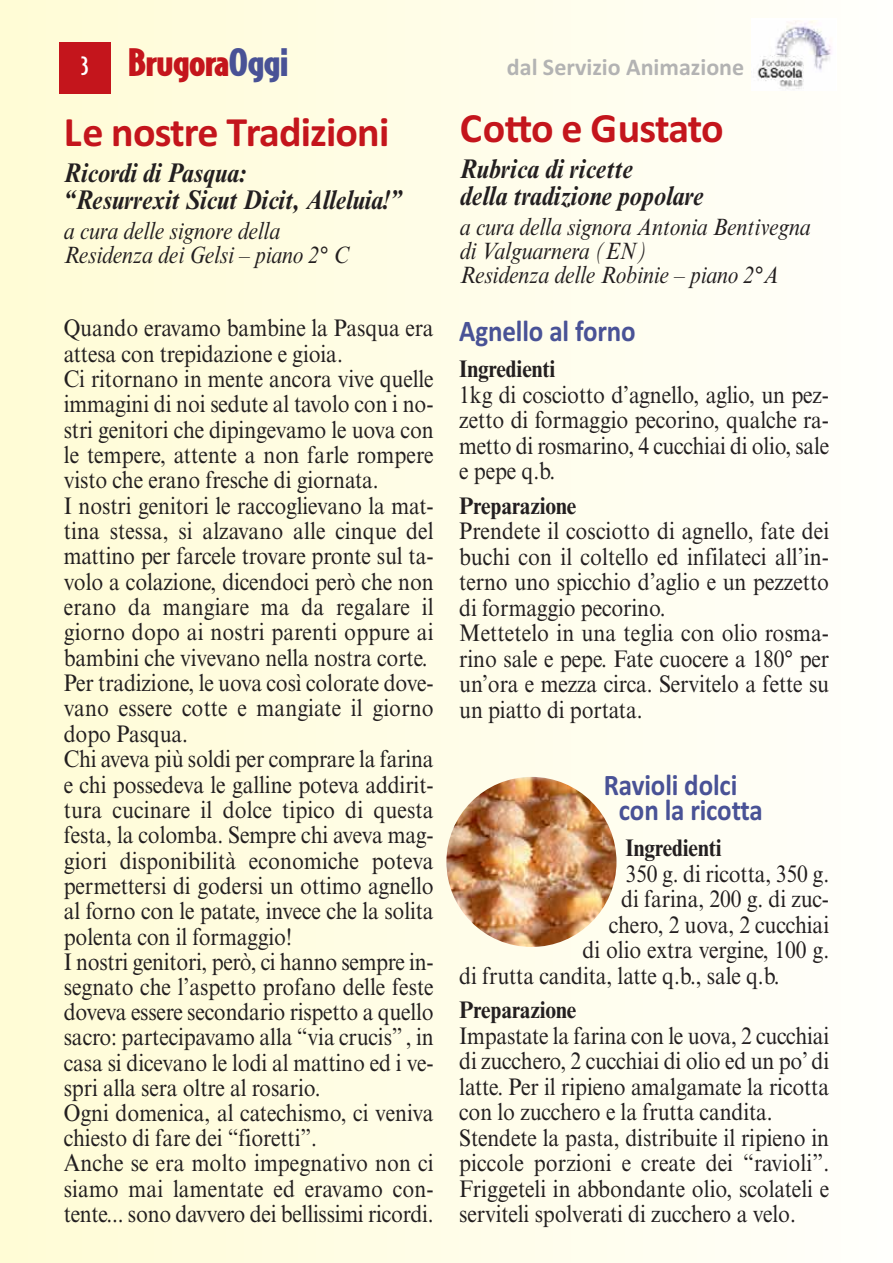
<style>
.page{position:relative;width:893px;height:1263px;background:#fff}
.page>*{position:absolute;margin:0;border:0;box-sizing:border-box;transform-origin:0 0}
.t1{font:700 42px "Calibri";letter-spacing:-.02em;color:#c4151c}
.t2{font:900 36px "Bodega Sans";letter-spacing:-.025em;color:#c4151c;scale:1.15 1}
.t3{font:700 30px/25.5px "Calibri";letter-spacing:-.005em;color:#495296;scale:.9 1}
.t4{font:italic 700 27px/27px "Times New Roman MT Std";letter-spacing:-.005em;color:#231f20;scale:.9 1}
.t5{font:24px/25.3px "Times New Roman MT Std";letter-spacing:-.005em;color:#231f20;scale:.9 1}
.t6{font:italic 24px/24px "Times New Roman MT Std";letter-spacing:-.005em;color:#231f20;scale:.9 1}
.t7{font:700 24px "Times New Roman MT Std";letter-spacing:-.005em;color:#231f20;scale:.9 1}
.t8{font:700 24px "Calibri";color:#b3b3b3}
.s1{font-weight:500;font-size:24px;color:#fff}
.s2{color:#495296}
</style>
<div class="page">
<div style="left:0;top:0;width:893px;height:1263px;background:linear-gradient(to right,#fffcd5,#fffffb)"></div>
<div style="left:751px;top:18px;width:85px;height:72px;background:#fff"></div>
<img style="left:757px;top:21px;width:75px;height:68px">
<div style="left:60px;top:43px;width:51px;height:51px;background:#c4151c"></div>
<img style="left:446px;top:777px;width:170px;height:170px;border-radius:50%">
<h2 class="t2" style="left:81px;top:42px;width:182px"><span class="s1">3</span> Brugora<span class="s2">Oggi</span></h2>
<p class="t8" style="left:507px;top:59px;width:239px">dal Servizio Animazione</p>
<h1 class="t1" style="left:64px;top:118px;width:327px">Le nostre Tradizioni</h1>
<p class="t4" style="left:64px;top:159px;width:377px">Ricordi di Pasqua:<br>“Resurrexit Sicut Dicit, Alleluia!”</p>
<p class="t6" style="left:64px;top:220px;width:318px">a cura delle signore della<br>Residenza dei Gelsi – piano 2° C</p>
<h1 class="t1" style="left:460px;top:114px;width:265px">Co-o e Gustato</h1>
<p class="t4" style="left:460px;top:155px;width:273px">Rubrica di ricette<br>della tradizione popolare</p>
<p class="t6" style="left:460px;top:216px;width:391px">a cura della signora Antonia Bentivegna di Valguarnera (EN)<br>Residenza delle Robinie – piano 2°A</p>
<p class="t5" style="left:64px;top:317px;width:413px">Quando eravamo bambine la Pasqua era attesa con trepidazione e gioia.<br>Ci ritornano in mente ancora vive quelle immagini di noi sedute al tavolo con i no&shy;stri genitori che dipingevamo le uova con le tempere, attente a non farle rompere visto che erano fresche di giornata.<br>I nostri genitori le raccoglievano la mat&shy;tina stessa, si alzavano alle cinque del mattino per farcele trovare pronte sul ta&shy;volo a colazione, dicendoci però che non erano da mangiare ma da regalare il giorno dopo ai nostri parenti oppure ai bambini che vivevano nella nostra corte.<br>Per tradizione, le uova così colorate dove&shy;vano essere cotte e mangiate il giorno dopo Pasqua.<br>Chi aveva più soldi per comprare la farina e chi possedeva le galline poteva addirit&shy;tura cucinare il dolce tipico di questa festa, la colomba. Sempre chi aveva mag&shy;giori disponibilità economiche poteva permettersi di godersi un ottimo agnello al forno con le patate, invece che la solita polenta con il formaggio!<br>I nostri genitori, però, ci hanno sempre in&shy;segnato che l’aspetto profano delle feste doveva essere secondario rispetto a quello sacro: partecipavamo alla “via crucis” , in casa si dicevano le lodi al mattino ed i ve&shy;spri alla sera oltre al rosario.<br>Ogni domenica, al catechismo, ci veniva chiesto di fare dei “fioretti”.<br>Anche se era molto impegnativo non ci siamo mai lamentate ed eravamo con&shy;tente... sono davvero dei bellissimi ricordi.</p>
<p class="t3" style="left:459px;top:321px;width:198px">Agnello al forno</p>
<p class="t7" style="left:459px;top:360px;width:108px">Ingredienti</p>
<p class="t5" style="left:459px;top:384px;width:412px;text-align:justify">1kg di cosciotto d’agnello, aglio, un pez&shy;zetto di formaggio pecorino, qualche ra&shy;metto di rosmarino, 4 cucchiai di olio, sale e pepe q.b.</p>
<p class="t7" style="left:459px;top:497px;width:132px">Preparazione</p>
<p class="t5" style="left:459px;top:521px;width:413px">Prendete il cosciotto di agnello, fate dei buchi con il coltello ed infilateci all’in&shy;terno uno spicchio d’aglio e un pezzetto di formaggio pecorino.<br>Mettetelo in una teglia con olio rosma&shy;rino sale e pepe. Fate cuocere a 180° per un’ora e mezza circa. Servitelo a fette su un piatto di portata.</p>
<p class="t3" style="left:619px;top:774px;width:162px;text-indent:-15px">Ravioli dolci con la ricotta</p>
<p class="t7" style="left:625px;top:839px;width:108px">Ingredienti</p>
<p class="t5" style="left:625px;top:863px;width:228px">350 g. di ricotta, 350 g.</p>
<p class="t5" style="left:621px;top:888px;width:232px">di farina, 200 g. di zuc-</p>
<p class="t5" style="left:609px;top:914px;width:246px">chero, 2 uova, 2 cucchiai</p>
<p class="t5" style="left:583px;top:939px;width:275px">di olio extra vergine, 100 g.</p>
<p class="t5" style="left:459px;top:965px;width:358px">di frutta candita, latte q.b., sale q.b.</p>
<p class="t7" style="left:459px;top:1001px;width:132px">Preparazione</p>
<p class="t5" style="left:459px;top:1025px;width:413px">Impastate la farina con le uova, 2 cucchiai di zucchero, 2 cucchiai di olio ed un po’ di latte. Per il ripieno amalgamate la ricotta con lo zucchero e la frutta candita.<br>Stendete la pasta, distribuite il ripieno in piccole porzioni e create dei “ravioli”.<br>Friggeteli in abbondante olio, scolateli e serviteli spolverati di zucchero a velo.</p>
</div>
